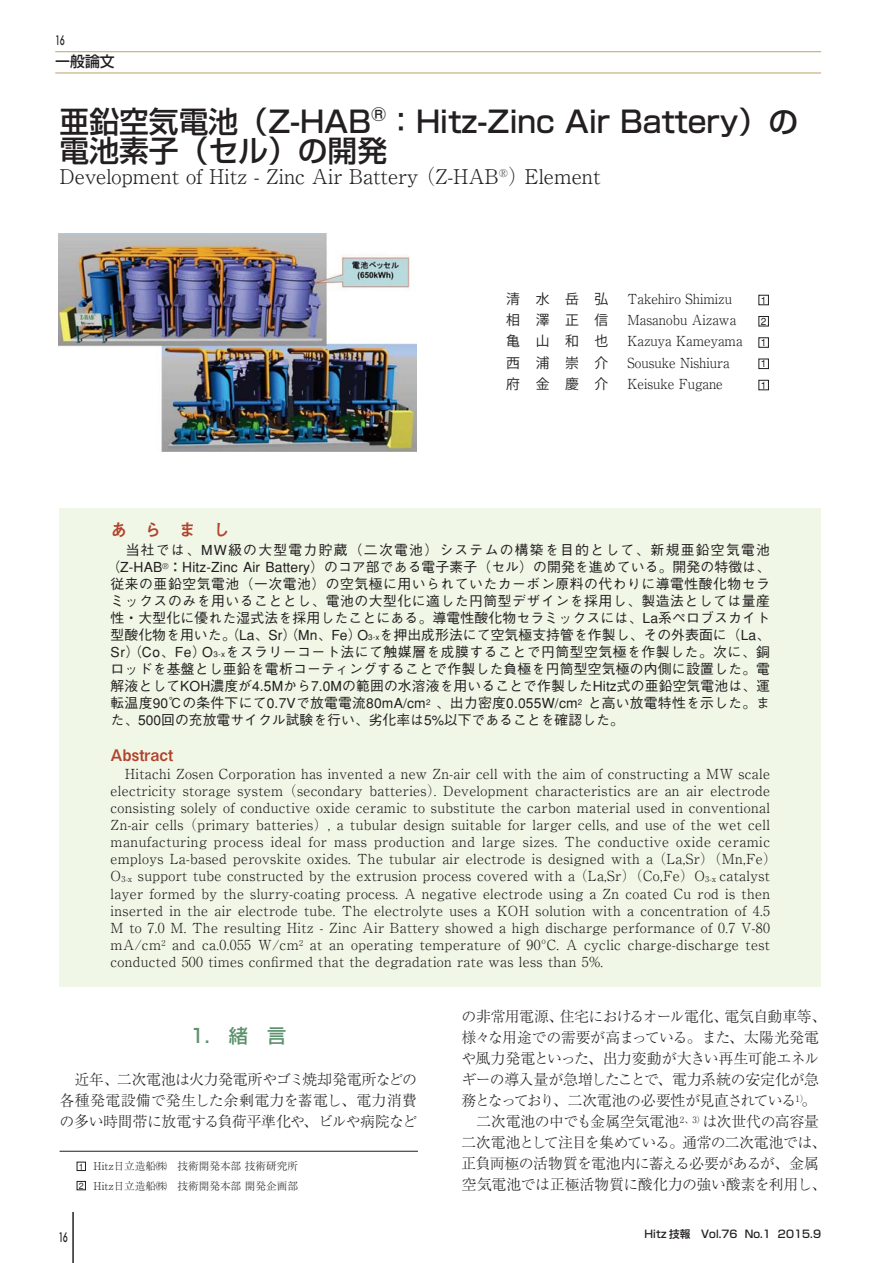
<style>
.page{position:relative;width:893px;height:1263px;background:#fff}
.page>*{position:absolute;margin:0;border:0;box-sizing:border-box;transform-origin:0 0}
.t1{font:29.7px/29.7px "Shin Go Pr 5 Medium 90 pv RKSJ H";color:#231f20}
.t2{font:20.25px "Ryumin Pr 5 Light 90 pv RKSJ H";color:#231f20}
.t3{font:19.2px "Shin Go Medium 83 pv RKSJ H";color:#5d926e}
.t4{font:16.95px "Mi Go MB1 Std De Bold 90 pv RKSJ H";color:#b3422c}
.t5{font:15.9px "Mi Go MB1 Std De Bold 90 pv RKSJ H";color:#b3422c}
.t6{font:14.85px/21px "Ryumin Pr 5 Light 90 pv RKSJ H";letter-spacing:-.03em;color:#231f20;text-align:justify}
.t7{font:14.85px "Shin Go Medium 83 pv RKSJ H";color:#231f20}
.t8{font:13.8px/17px "Ryumin Pr 5 Light 90 pv RKSJ H";letter-spacing:.025em;color:#231f20}
.t9{font:13.8px/17px "Gothic BBB Medium 83 pv RKSJ H";color:#231f20;text-align:justify}
.t10{font:13.8px/21.3px "G Ryumin Pro Light 90 pv RKSJ H";color:#231f20;scale:.95 1}
.t11{font:13.8px/21.3px "Koz Go Pr 6 N Regular 90 pv RKSJ H";letter-spacing:1.13em;color:#231f20;text-align:justify}
.t12{font:500 12.75px "Futura";color:#231f20;scale:.65 1}
.t13{font:10.65px/19.2px "Ryumin Pr 5 Light 90 pv RKSJ H";color:#231f20}
.t14{font:10.65px "Shin Go Medium 83 pv RKSJ H";color:#231f20}
.t15{font:10.05px/21.3px "Gothic BBB Medium 83 pv RKSJ H";color:#231f20;text-align:justify}
.t16{font:8.85px/19.4px "Gothic BBB Medium 83 pv RKSJ H";color:#231f20}
.s1{font-size:8.1px}
</style>
<div class="page">
<div style="left:60px;top:508px;width:761px;height:479px;background:#f0f7e7"></div>
<hr style="left:72px;top:1212px;width:2px;height:51px;background:#231f20">
<hr style="left:55px;top:51px;width:766px;height:1px;background:#bda86e">
<hr style="left:55px;top:72px;width:766px;height:2px;background:#bda86e">
<div style="left:758px;top:295px;width:10px;height:10px;border:1px solid #231f20"></div>
<div style="left:758px;top:316px;width:10px;height:10px;border:1px solid #231f20"></div>
<div style="left:758px;top:359px;width:10px;height:10px;border:1px solid #231f20"></div>
<div style="left:758px;top:380px;width:10px;height:10px;border:1px solid #231f20"></div>
<hr style="left:60px;top:1151px;width:358px;height:1px;background:#231f20">
<div style="left:77px;top:1162px;width:9px;height:9px;border:1px solid #231f20"></div>
<div style="left:77px;top:1181px;width:9px;height:9px;border:1px solid #231f20"></div>
<img style="left:58px;top:234px;width:359px;height:217px">
<p class="t12" style="left:55px;top:32px;width:16px">16</p>
<p class="t7" style="left:55px;top:56px;width:61px">一般論文</p>
<h1 class="t1" style="left:60px;top:111px;width:740px">亜鉛空気電池（Z-HAB<sup>®</sup>：Hitz-Zinc Air Battery）の電池素子（セル）の開発</h1>
<h2 class="t2" style="left:60px;top:169px;width:542px">Development of Hitz - Zinc Air Battery （Z-HAB<sup>®</sup>）Element</h2>
<p class="t11" style="left:506px;top:290px;width:104px">清水岳弘相澤正信亀山和也西浦崇介府金慶介</p>
<p class="t15" style="left:760px;top:291px;width:7px">1<br>2<br>1<br>1<br>1</p>
<p class="t10" style="left:627px;top:290px;width:123px">Takehiro Shimizu<br>Masanobu Aizawa<br>Kazuya Kameyama<br>Sousuke Nishiura<br>Keisuke Fugane</p>
<p class="t4" style="left:111px;top:523px;width:121px">あ　ら　ま　し</p>
<p class="t9" style="left:107px;top:543px;width:664px">　当社では、MW級の大型電力貯蔵（二次電池）システムの構築を目的として、新規亜鉛空気電池（Z-HAB<sup>®</sup>：Hitz-Zinc Air Battery）のコア部である電子素子（セル）の開発を進めている。開発の特徴は、従来の亜鉛空気電池（一次電池）の空気極に用いられていたカーボン原料の代わりに導電性酸化物セラミックスのみを用いることとし、電池の大型化に適した円筒型デザインを採用し、製造法としては量産性・大型化に優れた湿式法を採用したことにある。導電性酸化物セラミックスには、La系ペロブスカイト型酸化物を用いた。（La、Sr）（Mn、Fe）O<span class="s1">3-x</span>を押出成形法にて空気極支持管を作製し、その外表面に（La、Sr）（Co、Fe）O<span class="s1">3-x</span>をスラリーコート法にて触媒層を成膜することで円筒型空気極を作製した。次に、銅ロッドを基盤とし亜鉛を電析コーティングすることで作製した負極を円筒型空気極の内側に設置した。電解液としてKOH濃度が4.5Mから7.0Mの範囲の水溶液を用いることで作製したHitz式の亜鉛空気電池は、運転温度90℃の条件下にて0.7Vで放電電流80mA/cm<sup>2</sup> 、出力密度0.055W/cm<sup>2</sup> と高い放電特性を示した。また、500回の充放電サイクル試験を行い、劣化率は5%以下であることを確認した。</p>
<p class="t5" style="left:111px;top:749px;width:64px">Abstract</p>
<p class="t8" style="left:111px;top:768px;width:667px">　Hitachi Zosen Corporation has invented a new Zn-air cell with the aim of constructing a MW scale electricity storage system （secondary batteries）. Development characteristics are an air electrode consisting solely of conductive oxide ceramic to substitute the carbon material used in conventional Zn-air cells （primary batteries）, a tubular design suitable for larger cells, and use of the wet cell manufacturing process ideal for mass production and large sizes. The conductive oxide ceramic employs La-based perovskite oxides. The tubular air electrode is designed with a （La,Sr）（Mn,Fe）O<span class="s1">3-x</span> support tube constructed by the extrusion process covered with a （La,Sr）（Co,Fe）O<span class="s1">3-x</span> catalyst layer formed by the slurry-coating process. A negative electrode using a Zn coated Cu rod is then inserted in the air electrode tube. The electrolyte uses a KOH solution with a concentration of 4.5<br>M to 7.0 M. The resulting Hitz - Zinc Air Battery showed a high discharge performance of 0.7 V-80 mA/cm<sup>2</sup> and ca.0.055 W/cm<sup>2</sup> at an operating temperature of 90ºC. A cyclic charge-discharge test conducted 500 times confirmed that the degradation rate was less than 5%.</p>
<h3 class="t3" style="left:190px;top:1029px;width:98px">1.　緒　言</h3>
<p class="t6" style="left:60px;top:1071px;width:359px">　近年、二次電池は火力発電所やゴミ焼却発電所などの各種発電設備で発生した余剰電力を蓄電し、電力消費の多い時間帯に放電する負荷平準化や、ビルや病院など</p>
<p class="t16" style="left:79px;top:1158px;width:6px">1<br>2</p>
<p class="t13" style="left:94px;top:1158px;width:206px">Hitz日立造船㈱　技術開発本部 技術研究所<br>Hitz日立造船㈱　技術開発本部 開発企画部</p>
<p class="t12" style="left:59px;top:1229px;width:16px">16</p>
<p class="t6" style="left:461px;top:1008px;width:366px;text-align:left">の非常用電源、住宅におけるオール電化、電気自動車等、様々な用途での需要が高まっている。また、太陽光発電や風力発電といった、出力変動が大きい再生可能エネルギーの導入量が急増したことで、電力系統の安定化が急務となっており、二次電池の必要性が見直されている<sup>1）</sup>。　二次電池の中でも金属空気電池<sup>2、3）</sup>は次世代の高容量二次電池として注目を集めている。通常の二次電池では、正負両極の活物質を電池内に蓄える必要があるが、金属空気電池では正極活物質に酸化力の強い酸素を利用し、</p>
<p class="t14" style="left:644px;top:1230px;width:178px">Hitz 技報　Vol.76 No.1 2015.9</p>
</div>
